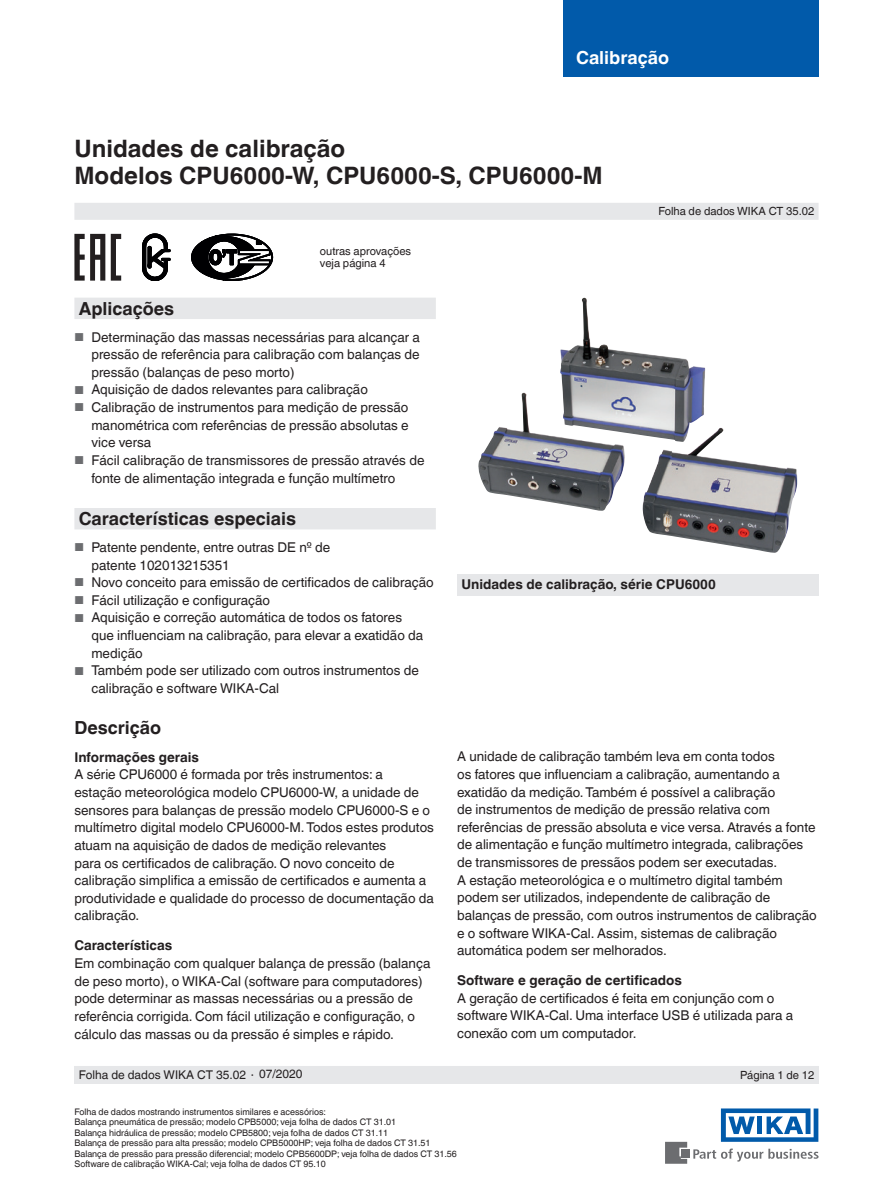
<style>
.page{position:relative;width:893px;height:1188px;background:#fff}
.page>*{position:absolute;margin:0;border:0;box-sizing:border-box;transform-origin:0 0}
.t1{font:700 24px/27px "Helvetica World";color:#231f20}
.t2{font:700 18px "Helvetica World";color:#231f20}
.t3{font:700 18px "Helvetica World";color:#fff}
.t4{font:13.5px/17.7px "Helvetica World";color:#231f20}
.t5{font:700 13.5px "Helvetica World";color:#231f20}
.t6{font:12px "Helvetica World";color:#231f20}
.t7{font:11.25px/12.3px "Helvetica World";color:#231f20}
.t8{font:9px/10.5px "Helvetica World";color:#231f20}
.s1{font-size:11.55px;color:#6c6d70}
.s2{font-size:11.25px}
</style>
<div class="page">
<svg style="left:693px;top:1149px;width:126px;height:13px"></svg>
<div style="left:682px;top:1150px;width:8px;height:8px;background:#6c6d70"></div>
<svg style="left:665px;top:1142px;width:22px;height:22px"></svg>
<svg style="left:721px;top:1108px;width:97px;height:34px"></svg>
<div style="left:563px;top:0;width:256px;height:76px;background:#015aaa"></div>
<div style="left:74px;top:203px;width:745px;height:17px;background:#e6e7e9"></div>
<div style="left:74px;top:1066px;width:745px;height:18px;background:#e6e7e9"></div>
<svg style="left:111px;top:234px;width:10px;height:47px"></svg>
<svg style="left:74px;top:234px;width:31px;height:47px"></svg>
<svg style="left:191px;top:234px;width:82px;height:47px"></svg>
<svg style="left:142px;top:234px;width:28px;height:47px"></svg>
<div style="left:457px;top:574px;width:362px;height:21px;background:#e6e7e9"></div>
<img style="left:478px;top:298px;width:318px;height:255px">
<svg style="left:74px;top:298px;width:362px;height:231px"></svg>
<h2 class="t3" style="left:576px;top:47px;width:94px">Calibração</h2>
<h1 class="t1" style="left:74px;top:135px;width:530px">Unidades de calibração<br>Modelos CPU6000-W, CPU6000-S, CPU6000-M</h1>
<p class="t7" style="left:320px;top:245px;width:93px">outras aprovações veja página 4</p>
<p class="t7" style="left:658px;top:205px;width:157px">Folha de dados WIKA CT 35.02</p>
<h2 class="t2" style="left:79px;top:298px;width:97px">Aplicações</h2>
<p class="t4" style="left:91px;top:328px;width:330px;text-align:justify;text-indent:-17px"><span class="s1">■</span> Determinação das massas necessárias para alcançar a pressão de referência para calibração com balanças de pressão (balanças de peso morto)</p>
<p class="t4" style="left:74px;top:381px;width:295px"><span class="s1">■</span> Aquisição de dados relevantes para calibração</p>
<p class="t4" style="left:91px;top:398px;width:319px;text-align:justify;text-indent:-17px"><span class="s1">■</span> Calibração de instrumentos para medição de pressão manométrica com referências de pressão absolutas e vice versa</p>
<p class="t4" style="left:91px;top:451px;width:335px;text-indent:-17px"><span class="s1">■</span> Fácil calibração de transmissores de pressão através de fonte de alimentação integrada e função multímetro</p>
<h2 class="t2" style="left:79px;top:508px;width:219px">Características especiais</h2>
<p class="t4" style="left:91px;top:538px;width:240px;text-indent:-17px"><span class="s1">■</span> Patente pendente, entre outras DE nº de patente 102013215351</p>
<p class="t4" style="left:74px;top:574px;width:361px"><span class="s1">■</span> Novo conceito para emissão de certificados de calibração</p>
<p class="t4" style="left:74px;top:591px;width:197px"><span class="s1">■</span> Fácil utilização e configuração</p>
<p class="t4" style="left:91px;top:609px;width:333px;text-indent:-17px"><span class="s1">■</span> Aquisição e correção automática de todos os fatores que influenciam na calibração, para elevar a exatidão da medição</p>
<p class="t4" style="left:91px;top:662px;width:329px;text-indent:-17px"><span class="s1">■</span> Também pode ser utilizado com outros instrumentos de calibração e software WIKA-Cal</p>
<h2 class="t2" style="left:74px;top:717px;width:88px">Descrição</h2>
<p class="t5" style="left:74px;top:749px;width:126px">Informações gerais</p>
<p class="t4" style="left:74px;top:766px;width:361px">A série CPU6000 é formada por três instrumentos: a<br>estação meteorológica modelo CPU6000-W, a unidade de sensores para balanças de pressão modelo CPU6000-S e o multímetro digital modelo CPU6000-M. Todos estes produtos atuam na aquisição de dados de medição relevantes<br>para os certificados de calibração. O novo conceito de calibração simplifica a emissão de certificados e aumenta a produtividade e qualidade do processo de documentação da calibração.</p>
<p class="t5" style="left:74px;top:938px;width:99px">Características</p>
<p class="t4" style="left:74px;top:954px;width:357px">Em combinação com qualquer balança de pressão (balança de peso morto), o WIKA-Cal (software para computadores) pode determinar as massas necessárias ou a pressão de referência corrigida. Com fácil utilização e configuração, o cálculo das massas ou da pressão é simples e rápido.</p>
<p class="t5" style="left:461px;top:577px;width:256px">Unidades de calibração, série CPU6000</p>
<p class="t4" style="left:457px;top:748px;width:361px">A unidade de calibração também leva em conta todos<br>os fatores que influenciam a calibração, aumentando a exatidão da medição. Também é possível a calibração<br>de instrumentos de medição de pressão relativa com referências de pressão absoluta e vice versa. Através a fonte de alimentação e função multímetro integrada, calibrações de transmissores de pressãos podem ser executadas.<br>A estação meteorológica e o multímetro digital também podem ser utilizados, independente de calibração de balanças de pressão, com outros instrumentos de calibração e o software WIKA-Cal. Assim, sistemas de calibração automática podem ser melhorados.</p>
<p class="t5" style="left:457px;top:973px;width:226px">Software e geração de certificados</p>
<p class="t4" style="left:457px;top:989px;width:338px">A geração de certificados é feita em conjunção com o software WIKA-Cal. Uma interface USB é utilizada para a conexão com um computador.</p>
<p class="t6" style="left:79px;top:1068px;width:225px">Folha de dados WIKA CT 35.02 <span class="s2">∙</span> 07/2020</p>
<p class="t7" style="left:740px;top:1068px;width:76px">Página 1 de 12</p>
<p class="t8" style="left:74px;top:1107px;width:384px">Folha de dados mostrando instrumentos similares e acessórios:<br>Balança pneumática de pressão; modelo CPB5000; veja folha de dados CT 31.01<br>Balança hidráulica de pressão; modelo CPB5800; veja folha de dados CT 31.11<br>Balança de pressão para alta pressão; modelo CPB5000HP; veja folha de dados CT 31.51<br>Balança de pressão para pressão diferencial; modelo CPB5600DP; veja folha de dados CT 31.56<br>Software de calibração WIKA-Cal; veja folha de dados CT 95.10</p>
</div>
